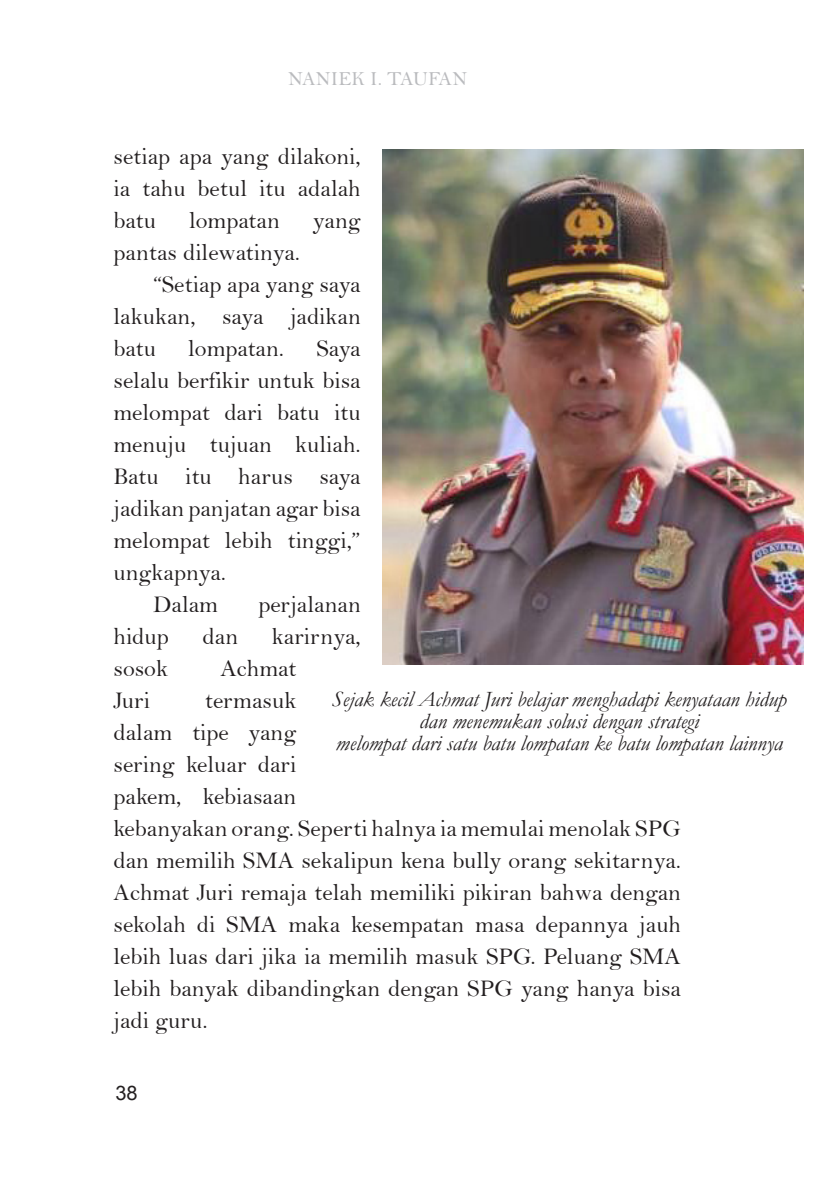
<style>
.page{position:relative;width:823px;height:1191px;background:#fff}
.page>*{position:absolute;margin:0;border:0;box-sizing:border-box;transform-origin:0 0}
.t1{font:24px/32px "Bell";color:#231f20;text-align:justify}
.t2{font:italic 22px/22px "Garamond";color:#231f20;text-align:center}
.t3{font:20px "Bell";color:#babbbe}
.t4{font:20px "Arial";color:#231f20}
</style>
<div class="page">
<img style="left:382px;top:149px;width:421px;height:515px">
<p class="t3" style="left:288px;top:66px;width:181px">NANIEK I. TAUFAN</p>
<p class="t1" style="left:113px;top:140px;width:249px">setiap apa yang dilakoni, ia tahu betul itu adalah batu</p>
<p class="t1" style="left:189px;top:204px;width:92px">lompatan</p>
<p class="t1" style="left:313px;top:204px;width:49px">yang</p>
<p class="t1" style="left:113px;top:236px;width:188px">pantas dilewatinya.</p>
<p class="t1" style="left:113px;top:268px;width:249px;text-indent:40px">“Setiap apa yang saya lakukan, saya jadikan batu</p>
<p class="t1" style="left:188px;top:332px;width:97px">lompatan.</p>
<p class="t1" style="left:113px;top:332px;width:249px;text-indent:203px">Saya selalu berfikir untuk bisa melompat dari batu itu menuju tujuan kuliah.<br>Batu itu harus saya jadikan panjatan agar bisa melompat lebih tinggi,” ungkapnya.</p>
<p class="t1" style="left:153px;top:588px;width:66px">Dalam</p>
<p class="t1" style="left:258px;top:588px;width:104px">perjalanan</p>
<p class="t1" style="left:113px;top:620px;width:57px">hidup</p>
<p class="t1" style="left:202px;top:620px;width:37px">dan</p>
<p class="t1" style="left:272px;top:620px;width:90px">karirnya,</p>
<p class="t1" style="left:113px;top:652px;width:56px">sosok</p>
<p class="t1" style="left:220px;top:652px;width:77px">Achmat</p>
<p class="t1" style="left:113px;top:684px;width:38px">Juri</p>
<p class="t1" style="left:113px;top:684px;width:568px;text-align:left;text-indent:91px">termasuk<br>dalam tipe yang<br>sering keluar dari<br>pakem, kebiasaan<br>kebanyakan orang. Seperti halnya ia memulai menolak SPG dan memilih SMA sekalipun kena bully orang sekitarnya.<br>Achmat Juri remaja telah memiliki pikiran bahwa dengan sekolah di SMA maka kesempatan masa depannya jauh lebih luas dari jika ia memilih masuk SPG. Peluang SMA lebih banyak dibandingkan dengan SPG yang hanya bisa jadi guru.</p>
<p class="t2" style="left:332px;top:688px;width:456px">Sejak kecil Achmat Juri belajar menghadapi kenyataan hidup dan menemukan solusi dengan strategi</p>
<p class="t2" style="left:336px;top:732px;width:448px">melompat dari satu batu lompatan ke batu lompatan lainnya</p>
<p class="t4" style="left:115px;top:1079px;width:24px">38</p>
</div>
